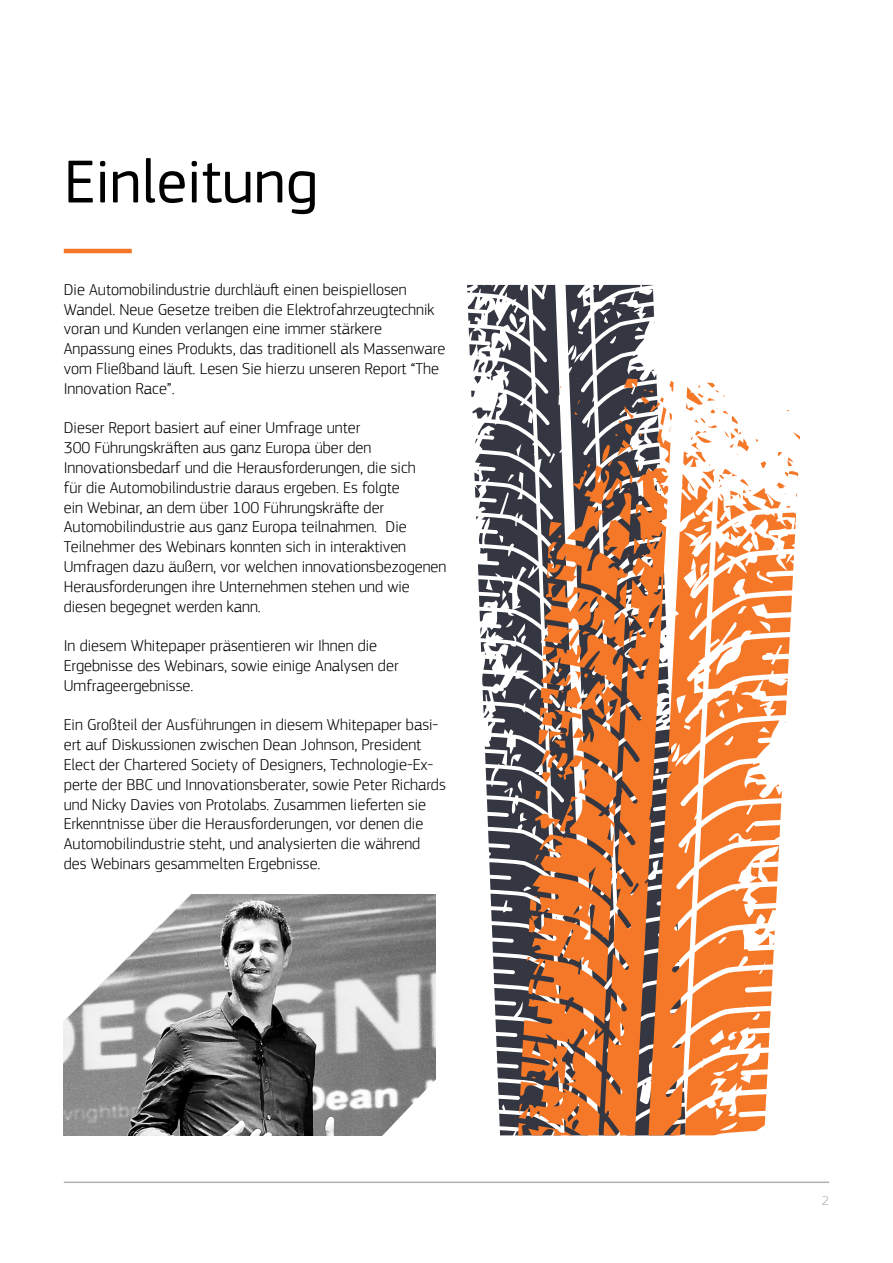
<style>
.page{position:relative;width:893px;height:1263px;background:#fff}
.page>*{position:absolute;margin:0;border:0;box-sizing:border-box;transform-origin:0 0}
.t1{font:63px "PF Square Sans Pro";color:#000}
.t2{font:300 16.5px/19.8px "PF Square Sans Pro";color:#000}
.t3{font:300 13.5px "PF Square Sans Pro";color:#b1b2b4}
</style>
<div class="page">
<img style="left:64px;top:894px;width:372px;height:241px">
<svg style="left:337px;top:1031px;width:99px;height:105px"></svg>
<hr style="left:64px;top:249px;width:68px;height:4px;background:#f57828">
<hr style="left:64px;top:1181px;width:765px;height:2px;background:#b1b2b4">
<svg style="left:467px;top:285px;width:190px;height:850px"></svg>
<svg style="left:517px;top:378px;width:283px;height:757px"></svg>
<h1 class="t1" style="left:64px;top:145px;width:256px">Einleitung</h1>
<p class="t2" style="left:64px;top:279px;width:383px">Die Automobilindustrie durchläuft einen beispiellosen Wandel. Neue Gesetze treiben die Elektrofahrzeugtechnik voran und Kunden verlangen eine immer stärkere Anpassung eines Produkts, das traditionell als Massenware vom Fließband läuft. Lesen Sie hierzu unseren Report “The Innovation Race”.</p>
<p class="t2" style="left:64px;top:418px;width:384px">Dieser Report basiert auf einer Umfrage unter<br>300 Führungskräften aus ganz Europa über den Innovationsbedarf und die Herausforderungen, die sich<br>für die Automobilindustrie daraus ergeben. Es folgte<br>ein Webinar, an dem über 100 Führungskräfte der Automobilindustrie aus ganz Europa teilnahmen. Die Teilnehmer des Webinars konnten sich in interaktiven Umfragen dazu äußern, vor welchen innovationsbezogenen Herausforderungen ihre Unternehmen stehen und wie diesen begegnet werden kann.</p>
<p class="t2" style="left:64px;top:636px;width:336px">In diesem Whitepaper präsentieren wir Ihnen die<br>Ergebnisse des Webinars, sowie einige Analysen der<br>Umfrageergebnisse.</p>
<p class="t2" style="left:64px;top:715px;width:384px">Ein Großteil der Ausführungen in diesem Whitepaper basi&shy;ert auf Diskussionen zwischen Dean Johnson, President Elect der Chartered Society of Designers, Technologie-Ex&shy;perte der BBC und Innovationsberater, sowie Peter Richards und Nicky Davies von Protolabs. Zusammen lieferten sie Erkenntnisse über die Herausforderungen, vor denen die Automobilindustrie steht, und analysierten die während des Webinars gesammelten Ergebnisse.</p>
<p class="t3" style="left:822px;top:1193px;width:9px">2</p>
</div>
